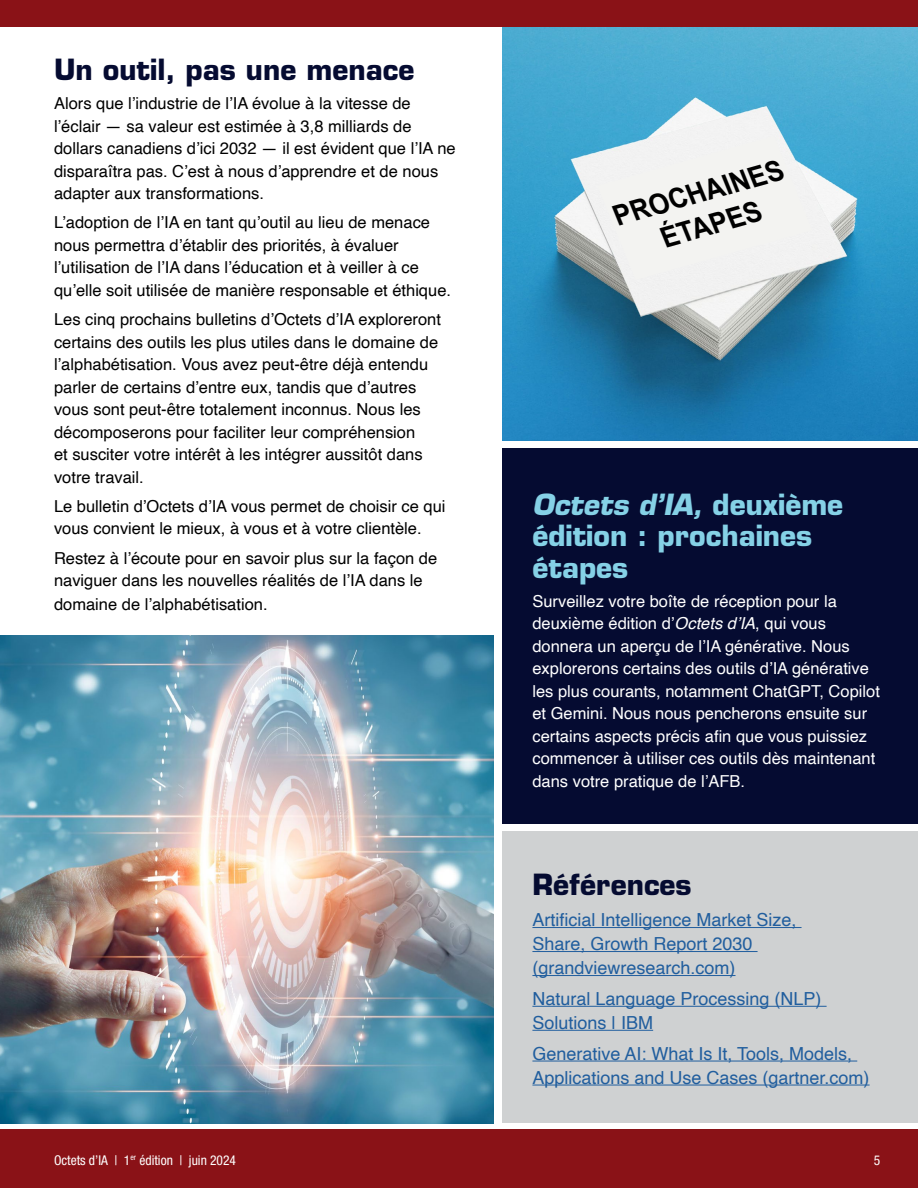
<style>
.page{position:relative;width:918px;height:1188px;background:#fff}
.page>*{position:absolute;margin:0;border:0;box-sizing:border-box;transform-origin:0 0}
.t1{font:700 28.5px/31.5px "Eurostile LT Std";color:#85d1e6}
.t2{font:700 28.5px "Eurostile LT Std";color:#050b31}
.t3{font:700 28.5px/34.2px "Arial";color:#000;text-align:center;scale:.92 1}
.t4{font:18px/24px "Helvetica";color:#215e9e}
.t5{font:16.5px/22.5px "Helvetica";color:#000}
.t6{font:16.5px/22.5px "Helvetica";color:#fff}
.t7{font:condensed 13.5px "Helvetica Neue LT Std";color:#fff}
.s1{font-style:italic}
</style>
<div class="page">
<div style="left:502px;top:832px;width:416px;height:291px;background:#cfd1d2"></div>
<div style="left:502px;top:448px;width:416px;height:376px;background:#050b31"></div>
<div style="left:0;top:1129px;width:918px;height:59px;background:#8a1217"></div>
<div style="left:0;top:0;width:918px;height:27px;background:#8a1217"></div>
<img style="left:502px;top:27px;width:416px;height:414px">
<img style="left:0;top:636px;width:494px;height:487px">
<hr style="left:532px;top:927px;width:270px;height:1px;background:#215e9e">
<hr style="left:532px;top:951px;width:226px;height:1px;background:#215e9e">
<hr style="left:532px;top:975px;width:204px;height:1px;background:#215e9e">
<hr style="left:532px;top:1006px;width:295px;height:1px;background:#215e9e">
<hr style="left:532px;top:1030px;width:121px;height:1px;background:#215e9e">
<hr style="left:532px;top:1061px;width:325px;height:1px;background:#215e9e">
<hr style="left:532px;top:1085px;width:338px;height:1px;background:#215e9e">
<svg style="left:598px;top:136px;width:214px;height:144px"></svg>
<h1 class="t2" style="left:54px;top:52px;width:362px">Un outil, pas une menace</h1>
<p class="t5" style="left:54px;top:93px;width:403px">Alors que l’industrie de l’IA évolue à la vitesse de l’éclair — sa valeur est estimée à 3,8 milliards de dollars canadiens d’ici 2032 — il est évident que l’IA ne disparaîtra pas. C’est à nous d’apprendre et de nous adapter aux transformations.</p>
<p class="t5" style="left:54px;top:212px;width:399px">L’adoption de l’IA en tant qu’outil au lieu de menace nous permettra d’établir des priorités, à évaluer l’utilisation de l’IA dans l’éducation et à veiller à ce qu’elle soit utilisée de manière responsable et éthique.</p>
<p class="t5" style="left:54px;top:309px;width:389px">Les cinq prochains bulletins d’Octets d’IA exploreront certains des outils les plus utiles dans le domaine de l’alphabétisation. Vous avez peut-être déjà entendu parler de certains d’entre eux, tandis que d’autres vous sont peut-être totalement inconnus. Nous les décomposerons pour faciliter leur compréhension<br>et susciter votre intérêt à les intégrer aussitôt dans votre travail.</p>
<p class="t5" style="left:54px;top:495px;width:393px">Le bulletin d’Octets d’IA vous permet de choisir ce qui vous convient le mieux, à vous et à votre clientèle.</p>
<p class="t5" style="left:54px;top:547px;width:385px">Restez à l’écoute pour en savoir plus sur la façon de naviguer dans les nouvelles réalités de l’IA dans le</p>
<p class="t5" style="left:54px;top:594px;width:215px">domaine de l’alphabétisation.</p>
<p class="t7" style="left:54px;top:1152px;width:184px">Octets d’IA | 1<sup>er</sup> édition | juin 2024</p>
<h1 class="t3" style="left:611px;top:201px;width:192px;rotate:-16deg">PROCHAINES<br>ÉTAPES</h1>
<h1 class="t1" style="left:532px;top:488px;width:312px"><span class="s1">Octets d’IA,</span> d e u x i è m e édition : prochaines étapes</h1>
<p class="t6" style="left:532px;top:590px;width:349px">Surveillez votre boîte de réception pour la deuxième édition d’<span class="s1">Octets d’IA</span>, qui vous donnera un aperçu de l’IA générative. Nous explorerons certains des outils d’IA générative les plus courants, notamment ChatGPT, Copilot et Gemini. Nous nous pencherons ensuite sur certains aspects précis afin que vous puissiez commencer à utiliser ces outils dès maintenant dans votre pratique de l’AFB.</p>
<h1 class="t2" style="left:532px;top:867px;width:161px">Références</h1>
<p class="t4" style="left:532px;top:908px;width:266px">Artificial Intelligence Market Size,<br>Share, Growth Report 2030 (grandviewresearch.com)</p>
<p class="t4" style="left:532px;top:987px;width:291px">Natural Language Processing (NLP)<br>Solutions | IBM</p>
<p class="t4" style="left:532px;top:1042px;width:339px">Generative AI: What Is It, Tools, Models,<br>Applications and Use Cases (gartner.com)</p>
<p class="t7" style="left:874px;top:1152px;width:8px">5</p>
</div>
